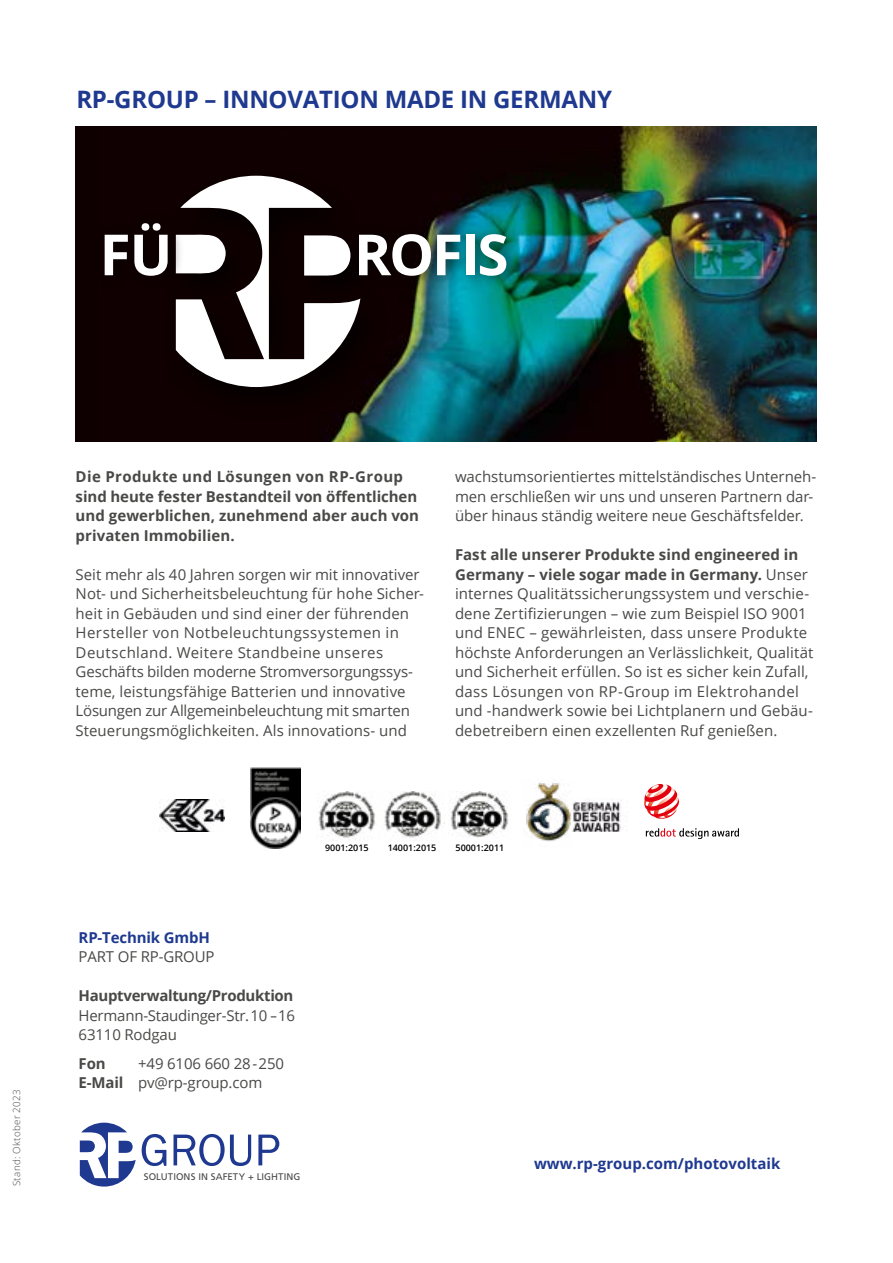
<style>
.page{position:relative;width:893px;height:1263px;background:#fff}
.page>*{position:absolute;margin:0;border:0;box-sizing:border-box;transform-origin:0 0}
.t1{font:700 56.7px "Open Sans";letter-spacing:-.04em;color:#fff}
.t2{font:700 24px "Open Sans";letter-spacing:-.01em;color:#1e398f}
.t3{font:15px/19.5px "Open Sans";letter-spacing:.005em;color:#494948}
.t4{font:700 15px/19.5px "Open Sans";letter-spacing:.005em;color:#494948}
.t5{font:700 15px "Open Sans";color:#1e398f}
.t6{font:15px/19.5px "Open Sans";letter-spacing:-.015em;color:#494948}
.t7{font:700 15px "Open Sans";letter-spacing:-.02em;color:#494948}
.t8{font:300 9.75px "Open Sans";letter-spacing:.04em;color:#494948}
.t9{font:9.6px "Frutiger LT";letter-spacing:.005em;color:#494948}
.t10{font:600 9px "Open Sans";color:#000}
.s1{font-weight:700}
</style>
<div class="page">
<svg style="left:80px;top:1123px;width:56px;height:63px"></svg>
<svg style="left:258px;top:1134px;width:21px;height:31px"></svg>
<svg style="left:174px;top:1134px;width:77px;height:32px"></svg>
<svg style="left:142px;top:1134px;width:24px;height:32px"></svg>
<img style="left:76px;top:126px;width:740px;height:315px">
<div style="left:164px;top:169px;width:225px;height:254px;background:#000;opacity:.72"></div>
<svg style="left:176px;top:176px;width:184px;height:211px"></svg>
<div style="left:350px;top:224px;width:174px;height:65px;background:#000;opacity:.52"></div>
<div style="left:96px;top:212px;width:88px;height:77px;background:#0e0000"></div>
<img style="left:160px;top:799px;width:64px;height:33px">
<img style="left:250px;top:768px;width:51px;height:80px">
<img style="left:318px;top:791px;width:127px;height:48px">
<img style="left:450px;top:791px;width:59px;height:47px">
<img style="left:526px;top:782px;width:47px;height:60px">
<img style="left:571px;top:798px;width:51px;height:33px">
<svg style="left:646px;top:828px;width:93px;height:11px"></svg>
<svg style="left:644px;top:784px;width:35px;height:35px"></svg>
<h2 class="t2" style="left:76px;top:82px;width:537px">RP-GROUP – INNOVATION MADE IN GERMANY</h2>
<h1 class="t1" style="left:100px;top:215px;width:74px">FÜ</h1>
<h1 class="t1" style="left:354px;top:215px;width:156px">ROFIS</h1>
<p class="t8" style="left:10px;top:1186px;width:98px;rotate:-90deg">Stand: Oktober 2023</p>
<p class="t4" style="left:76px;top:467px;width:345px">Die Produkte und Lösungen von RP-Group sind heute fester Bestandteil von öffentlichen und gewerblichen, zunehmend aber auch von privaten Immobilien.</p>
<p class="t3" style="left:76px;top:564px;width:350px">Seit mehr als 40 Jahren sorgen wir mit innovativer Not- und Sicherheitsbeleuchtung für hohe Sicher&shy;heit in Gebäuden und sind einer der führenden Hersteller von Notbeleuchtungssystemen in Deutschland. Weitere Standbeine unseres Geschäfts bilden moderne Stromversorgungssys&shy;teme, leistungsfähige Batterien und innovative Lösungen zur Allgemeinbeleuchtung mit smarten Steuerungsmöglichkeiten. Als innovations- und</p>
<p class="t3" style="left:455px;top:467px;width:363px">wachstumsorientiertes mittelständisches Unterneh&shy;men erschließen wir uns und unseren Partnern dar&shy;über hinaus ständig weitere neue Geschäftsfelder.</p>
<p class="t3" style="left:455px;top:545px;width:360px"><span class="s1">Fast alle unserer Produkte sind engineered in Germany – viele sogar made in Germany.</span> Unser internes Qualitätssicherungssystem und verschie&shy;dene Zertifizierungen – wie zum Beispiel ISO 9001 und ENEC – gewährleisten, dass unsere Produkte höchste Anforderungen an Verlässlichkeit, Qualität und Sicherheit erfüllen. So ist es sicher kein Zufall, dass Lösungen von RP-Group im Elektrohandel und -handwerk sowie bei Lichtplanern und Gebäu&shy;debetreibern einen exzellenten Ruf genießen.</p>
<p class="t10" style="left:325px;top:842px;width:45px">9001:2015</p>
<p class="t10" style="left:388px;top:842px;width:50px">14001:2015</p>
<p class="t10" style="left:456px;top:841px;width:50px">50001:2011</p>
<p class="t5" style="left:79px;top:927px;width:133px">RP-Technik GmbH</p>
<p class="t3" style="left:79px;top:947px;width:138px">PART OF RP-GROUP</p>
<p class="t7" style="left:79px;top:985px;width:216px">Hauptverwaltung/Produktion</p>
<p class="t6" style="left:79px;top:1005px;width:218px">Hermann-Staudinger-Str. 10 – 16<br>63110 Rodgau</p>
<p class="t4" style="left:79px;top:1053px;width:29px">Fon</p>
<p class="t3" style="left:79px;top:1053px;width:207px;text-indent:60px">+49 6106 660 28-250<br><span class="s1">E-Mail</span> pv@rp-group.com</p>
<p class="t9" style="left:144px;top:1171px;width:158px">SOLUTIONS IN SAFETY + LIGHTING</p>
<p class="t5" style="left:534px;top:1153px;width:248px">www.rp-group.com/photovoltaik</p>
</div>
